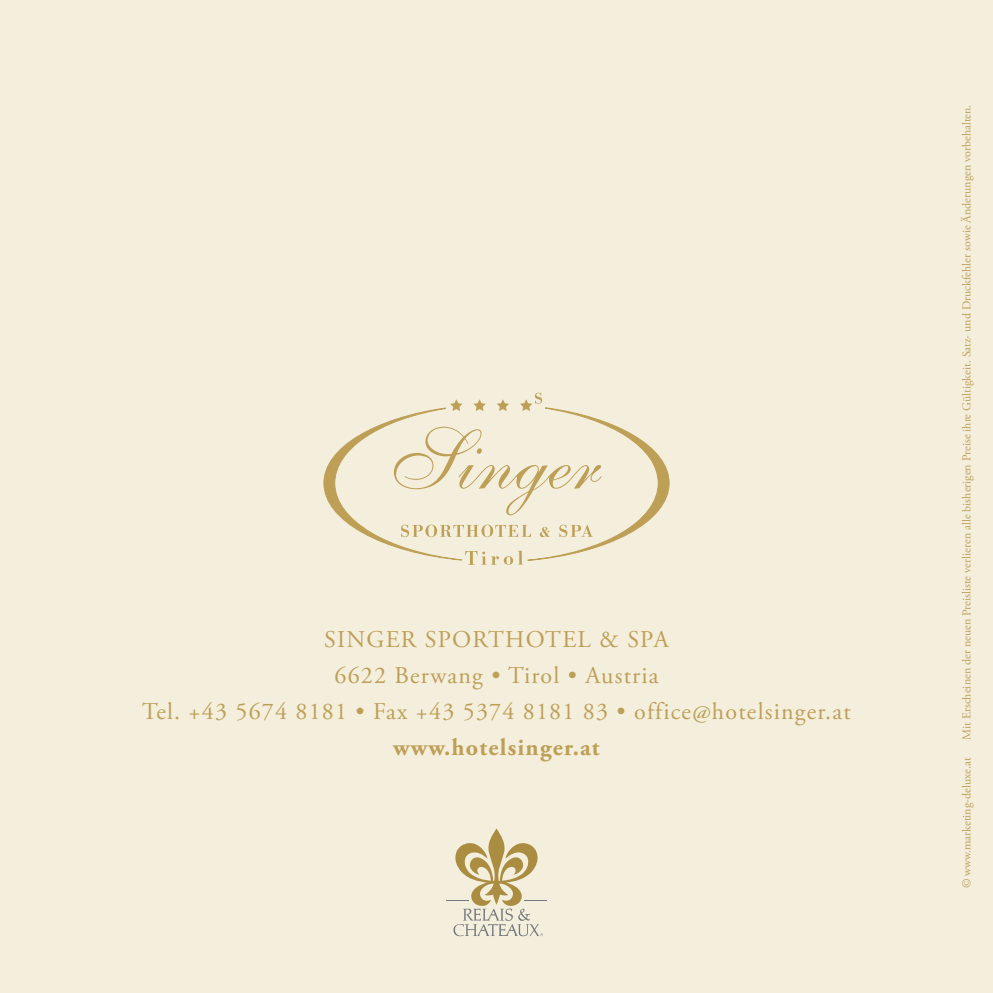
<style>
.page{position:relative;width:993px;height:993px;background:#fff}
.page>*{position:absolute;margin:0;border:0;box-sizing:border-box;transform-origin:0 0}
.t1{font:24px/36px "Adobe Garamond Pro";letter-spacing:.05em;color:#be9f56;text-align:center}
.t2{font:700 24px "Adobe Garamond Pro";letter-spacing:.05em;color:#be9f56}
.t3{font:12px "Adobe Garamond Pro";color:#be9f56}
</style>
<div class="page">
<div style="left:0;top:0;width:992px;height:992px;background:#f4eedd"></div>
<svg style="left:323px;top:407px;width:346px;height:154px"></svg>
<svg style="left:465px;top:550px;width:58px;height:14px"></svg>
<svg style="left:394px;top:426px;width:207px;height:89px"></svg>
<svg style="left:401px;top:524px;width:130px;height:13px"></svg>
<svg style="left:539px;top:526px;width:11px;height:11px"></svg>
<svg style="left:559px;top:524px;width:33px;height:13px"></svg>
<svg style="left:450px;top:399px;width:12px;height:12px"></svg>
<svg style="left:473px;top:399px;width:12px;height:12px"></svg>
<svg style="left:496px;top:399px;width:13px;height:12px"></svg>
<svg style="left:520px;top:392px;width:22px;height:19px"></svg>
<svg style="left:446px;top:828px;width:100px;height:108px"></svg>
<h1 class="t1" style="left:142px;top:622px;width:709px">SINGER SPORTHOTEL &amp; SPA<br>6622 Berwang • Tirol • Austria<br>Tel. +43 5674 8181 • Fax +43 5374 8181 83 • office@hotelsinger.at</h1>
<h1 class="t2" style="left:393px;top:733px;width:208px">www.hotelsinger.at</h1>
<p class="t3" style="left:959px;top:739px;width:636px;rotate:-90deg">Mit Erscheinen der neuen Preisliste verlieren alle bisherigen Preise ihre Gültigkeit. Satz- und Druckfehler sowie Änderungen vorbehalten.</p>
<p class="t3" style="left:959px;top:888px;width:132px;rotate:-90deg">© www.marketing-deluxe.at</p>
</div>
